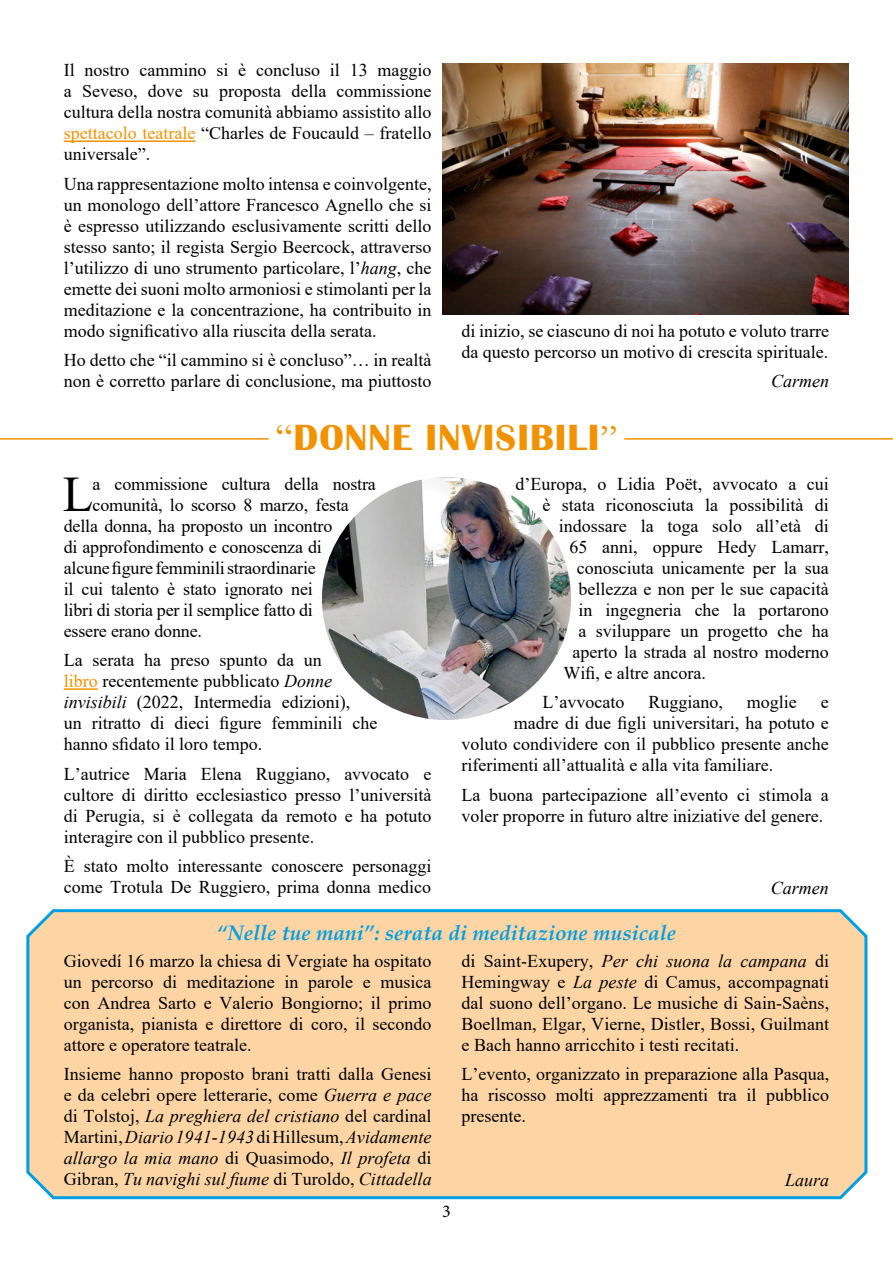
<style>
.page{position:relative;width:893px;height:1263px;background:#fff}
.page>*{position:absolute;margin:0;border:0;box-sizing:border-box;transform-origin:0 0}
.t1{font:49.65px "Times New Roman";color:#000}
.t2{font:700 37.5px "Britannic";letter-spacing:.03em;color:#f39200}
.t3{font:italic 700 21px "Palatino Linotype";color:#009fe3}
.t4{font:18px/21px "Times New Roman";color:#000;text-align:justify}
.t5{font:italic 18px "Times New Roman";color:#000}
.t6{font:18px "Minion Pro";color:#000}
.s1{color:#f39200}
.s2{font-style:italic}
.s3{font-family:"Times New Roman";font-weight:400}
.s4{font-family:"Garamond";font-weight:400}
</style>
<div class="page">
<img style="left:442px;top:64px;width:406px;height:251px">
<img style="left:322px;top:477px;width:249px;height:243px">
<div style="left:26px;top:909px;width:842px;height:291px;background:#fdd5a5"></div>
<hr style="left:624px;top:438px;width:269px;height:2px;background:#f39200">
<hr style="left:0;top:438px;width:269px;height:2px;background:#f39200">
<hr style="left:64px;top:688px;width:34px;height:2px;background:#f39200">
<hr style="left:64px;top:140px;width:131px;height:2px;background:#f39200">
<p class="t4" style="left:64px;top:59px;width:369px">Il nostro cammino si è concluso il 13 maggio a Seveso, dove su proposta della commissione cultura della nostra comunità abbiamo assistito allo <span class="s1">spettacolo teatrale</span> “Charles de Foucauld – fratello universale”.</p>
<p class="t4" style="left:64px;top:173px;width:369px">Una rappresentazione molto intensa e coinvolgente, un monologo dell’attore Francesco Agnello che si è espresso utilizzando esclusivamente scritti dello stesso santo; il regista Sergio Beercock, attraverso l’utilizzo di uno strumento particolare, l’<span class="s2">hang</span>, che emette dei suoni molto armoniosi e stimolanti per la meditazione e la concentrazione, ha contribuito in modo significativo alla riuscita della serata.</p>
<p class="t4" style="left:64px;top:349px;width:369px">Ho detto che “il cammino si è concluso”… in realtà non è corretto parlare di conclusione, ma piuttosto</p>
<p class="t4" style="left:461px;top:319px;width:369px">di inizio, se ciascuno di noi ha potuto e voluto trarre da questo percorso un motivo di crescita spirituale.</p>
<p class="t5" style="left:771px;top:369px;width:59px">Carmen</p>
<h2 class="t2" style="left:276px;top:416px;width:343px"><span class="s3">“</span>DONNE INVISIBILI<span class="s4">”</span></h2>
<p class="t4" style="left:515px;top:472px;width:315px">d’Europa, o Lidia Poët, avvocato a cui</p>
<p class="t4" style="left:542px;top:493px;width:288px">è stata riconosciuta la possibilità di</p>
<p class="t4" style="left:559px;top:514px;width:271px">indossare la toga solo all’età di</p>
<p class="t4" style="left:569px;top:535px;width:261px">65 anni, oppure Hedy Lamarr,</p>
<p class="t4" style="left:577px;top:556px;width:254px">conosciuta unicamente per la sua</p>
<p class="t4" style="left:578px;top:577px;width:252px">bellezza e non per le sue capacità</p>
<p class="t4" style="left:578px;top:598px;width:252px">in ingegneria che la portarono</p>
<p class="t4" style="left:578px;top:619px;width:252px">a sviluppare un progetto che ha</p>
<p class="t4" style="left:572px;top:641px;width:258px">aperto la strada al nostro moderno</p>
<p class="t4" style="left:563px;top:662px;width:144px">Wifi, e altre ancora.</p>
<p class="t4" style="left:542px;top:691px;width:83px">L’avvocato</p>
<p class="t4" style="left:648px;top:691px;width:76px">Ruggiano,</p>
<p class="t4" style="left:747px;top:691px;width:52px">moglie</p>
<p class="t4" style="left:821px;top:691px;width:9px">e</p>
<p class="t4" style="left:514px;top:712px;width:317px">madre di due figli universitari, ha potuto e</p>
<p class="t4" style="left:461px;top:733px;width:369px">voluto condividere con il pubblico presente anche</p>
<p class="t4" style="left:461px;top:754px;width:313px">riferimenti all’attualità e alla vita familiare.</p>
<p class="t4" style="left:461px;top:784px;width:369px">La buona partecipazione all’evento ci stimola a voler proporre in futuro altre iniziative del genere.</p>
<h1 class="t1" style="left:63px;top:459px;width:32px">L</h1>
<p class="t4" style="left:93px;top:472px;width:285px">a commissione cultura della nostra</p>
<p class="t4" style="left:93px;top:493px;width:258px">comunità, lo scorso 8 marzo, festa</p>
<p class="t4" style="left:64px;top:514px;width:270px">della donna, ha proposto un incontro</p>
<p class="t4" style="left:64px;top:535px;width:260px">di approfondimento e conoscenza di</p>
<p class="t4" style="left:64px;top:556px;width:254px">alcune figure femminili straordinarie</p>
<p class="t4" style="left:64px;top:577px;width:251px">il cui talento è stato ignorato nei</p>
<p class="t4" style="left:64px;top:598px;width:251px">libri di storia per il semplice fatto di</p>
<p class="t4" style="left:64px;top:619px;width:140px">essere erano donne.</p>
<p class="t4" style="left:64px;top:649px;width:315px;text-align:left">La serata ha preso spunto da un<br><span class="s1">libro</span> recentemente pubblicato <span class="s2">Donne invisibili</span> (2022, Intermedia edizioni),<br>un ritratto di dieci figure femminili che hanno sfidato il loro tempo.</p>
<p class="t4" style="left:64px;top:763px;width:369px">L’autrice Maria Elena Ruggiano, avvocato e cultore di diritto ecclesiastico presso l’università di Perugia, si è collegata da remoto e ha potuto interagire con il pubblico presente.</p>
<p class="t4" style="left:64px;top:855px;width:369px">È stato molto interessante conoscere personaggi come Trotula De Ruggiero, prima donna medico</p>
<p class="t5" style="left:771px;top:875px;width:59px">Carmen</p>
<p class="t3" style="left:217px;top:918px;width:461px">“Nelle tue mani”: serata di meditazione musicale</p>
<p class="t4" style="left:64px;top:949px;width:369px">Giovedí 16 marzo la chiesa di Vergiate ha ospitato un percorso di meditazione in parole e musica con Andrea Sarto e Valerio Bongiorno; il primo organista, pianista e direttore di coro, il secondo attore e operatore teatrale.</p>
<p class="t4" style="left:64px;top:1063px;width:369px">Insieme hanno proposto brani tratti dalla Genesi e da celebri opere letterarie, come <span class="s2">Guerra e pace </span>di Tolstoj, <span class="s2">La preghiera del cristiano</span> del cardinal Martini, <span class="s2">Diario 1941-1943</span> di Hillesum, <span class="s2">Avidamente allargo la mia mano</span> di Quasimodo, <span class="s2">Il profeta</span> di Gibran, <span class="s2">Tu navighi sul fiume</span> di Turoldo, <span class="s2">Cittadella</span></p>
<p class="t6" style="left:442px;top:1199px;width:10px">3</p>
<p class="t4" style="left:461px;top:949px;width:369px">di Saint-Exupery, <span class="s2">Per chi suona la campana</span> di Hemingway e <span class="s2">La peste</span> di Camus, accompagnati dal suono dell’organo. Le musiche di Sain-Saèns, Boellman, Elgar, Vierne, Distler, Bossi, Guilmant e Bach hanno arricchito i testi recitati.</p>
<p class="t4" style="left:461px;top:1063px;width:369px">L’evento, organizzato in preparazione alla Pasqua, ha riscosso molti apprezzamenti tra il pubblico presente.</p>
<p class="t5" style="left:785px;top:1167px;width:46px">Laura</p>
</div>
